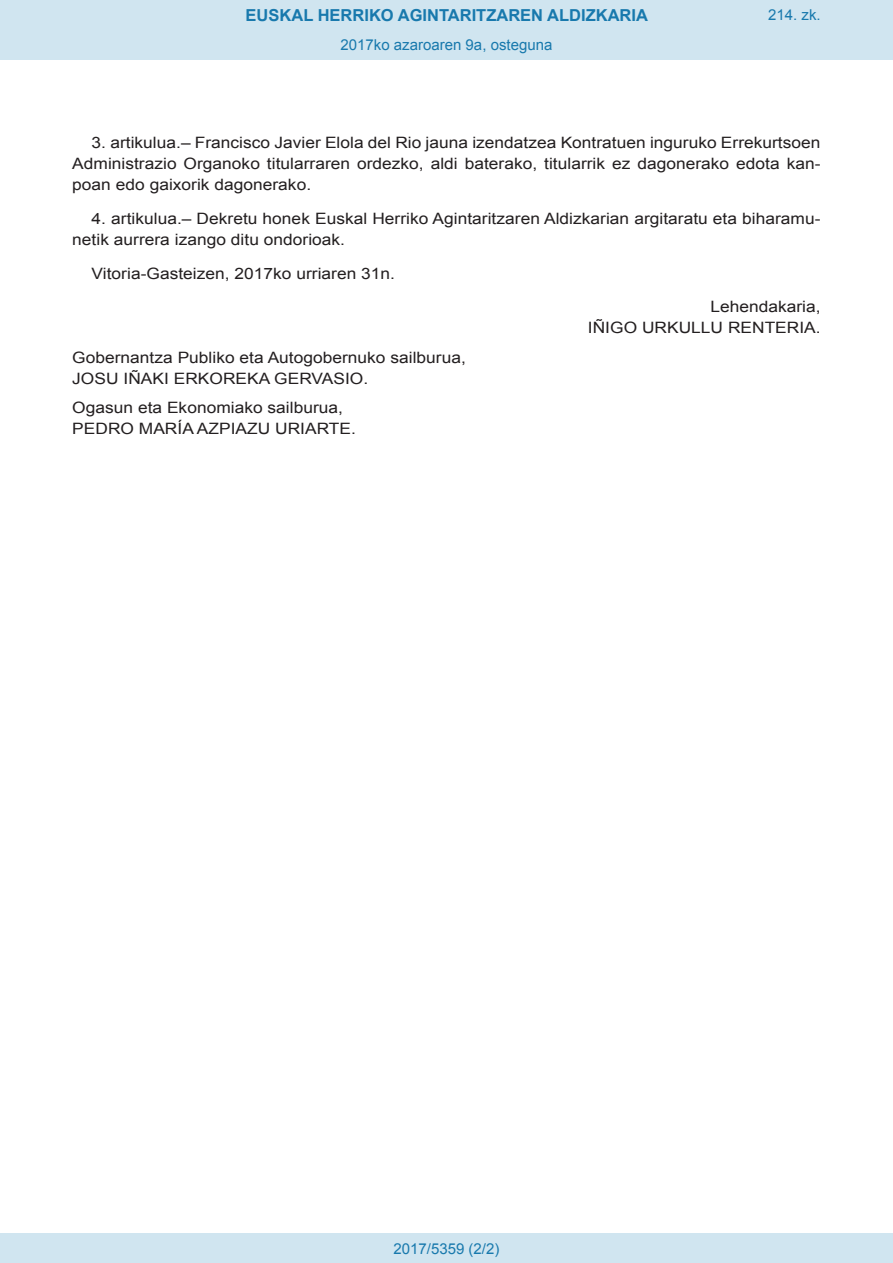
<style>
.page{position:relative;width:893px;height:1263px;background:#fff}
.page>*{position:absolute;margin:0;border:0;box-sizing:border-box;transform-origin:0 0}
.t1{font:700 16.5px "Arial";color:#1879ad}
.BOPVDetalle{font:15.6px/21px "Arial";color:#231f20;text-align:justify;scale:1.11 1}
.BOPVFirmaPuesto{font:15.6px "Arial";color:#231f20;scale:1.11 1}
.BOPVFirmaNombre{font:15.6px "Arial";color:#231f20;scale:1.11 1}
.BOPVFirmaLugFec{font:15.6px "Arial";color:#231f20;scale:1.11 1}
.BOPVNombreLehen2{font:15.6px "Arial";color:#231f20;scale:1.11 1}
.BOPVPuestoLehen2{font:15.6px "Arial";color:#231f20;scale:1.11 1}
.Paginacion_Centro{font:15px "Arial";color:#1879ad}
</style>
<div class="page">
<div style="left:0;top:0;width:893px;height:60px;background:#d0e5f0"></div>
<div style="left:0;top:1233px;width:893px;height:30px;background:#d0e5f0"></div>
<p class="t1" style="left:246px;top:4px;width:404px">EUSKAL HERRIKO AGINTARITZAREN ALDIZKARIA</p>
<p class="Paginacion_Centro" style="left:341px;top:35px;width:213px">2017ko azaroaren 9a, osteguna</p>
<p class="Paginacion_Centro" style="left:768px;top:5px;width:54px">214. zk.</p>
<p class="BOPVDetalle" style="left:72px;top:132px;width:676px;text-indent:19px">3. artikulua.– Francisco Javier Elola del Rio jauna izendatzea Kontratuen inguruko Errekurtsoen Administrazio Organoko titularraren ordezko, aldi baterako, titularrik ez dagonerako edota kan&shy;poan edo gaixorik dagonerako.</p>
<p class="BOPVDetalle" style="left:72px;top:208px;width:676px;text-indent:19px">4. artikulua.– Dekretu honek Euskal Herriko Agintaritzaren Aldizkarian argitaratu eta biharamu&shy;netik aurrera izango ditu ondorioak.</p>
<p class="BOPVFirmaLugFec" style="left:92px;top:263px;width:275px">Vitoria-Gasteizen, 2017ko urriaren 31n.</p>
<p class="BOPVPuestoLehen2" style="left:710px;top:297px;width:101px">Lehendakaria,</p>
<p class="BOPVNombreLehen2" style="left:588px;top:318px;width:211px">IÑIGO URKULLU RENTERIA.</p>
<p class="BOPVFirmaPuesto" style="left:72px;top:347px;width:356px">Gobernantza Publiko eta Autogobernuko sailburua,</p>
<p class="BOPVFirmaNombre" style="left:72px;top:368px;width:268px">JOSU IÑAKI ERKOREKA GERVASIO.</p>
<p class="BOPVFirmaPuesto" style="left:72px;top:398px;width:245px">Ogasun eta Ekonomiako sailburua,</p>
<p class="BOPVFirmaNombre" style="left:72px;top:419px;width:257px">PEDRO MARÍA AZPIAZU URIARTE.</p>
<p class="Paginacion_Centro" style="left:393px;top:1238px;width:107px">2017/5359 (2/2)</p>
</div>
